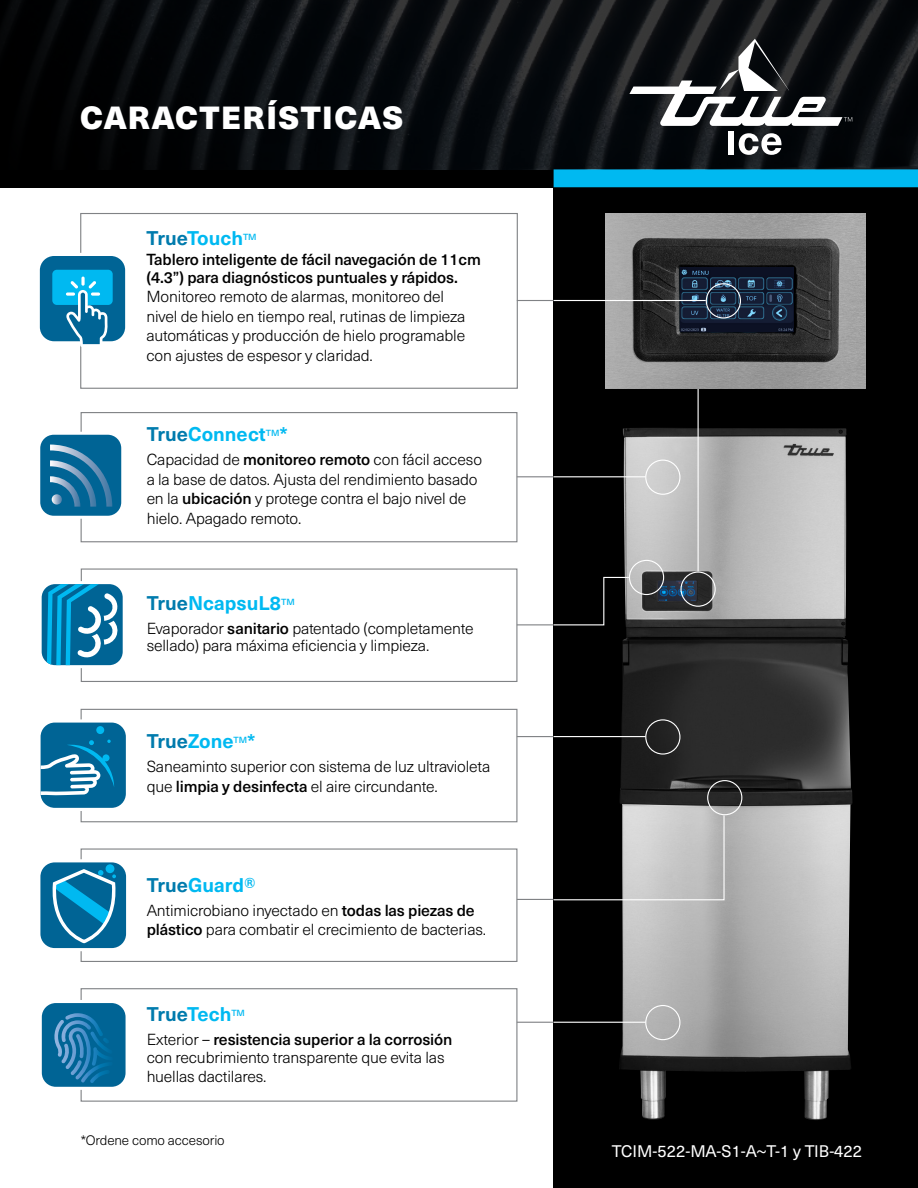
<style>
.page{position:relative;width:918px;height:1188px;background:#fff}
.page>*{position:absolute;margin:0;border:0;box-sizing:border-box;transform-origin:0 0}
.t1{font:900 31.5px "Neue Haas Unica W1 G";letter-spacing:.045em;color:#fff}
.t2{font:700 19.5px "Neue Haas Unica W1 G";color:#00b9f1}
.t3{font:700 19.5px "Neue Haas Unica W1 G";color:#007bad}
.t4{font:16.5px "Neue Haas Unica W1 G";color:#fff}
.t5{font:300 15.75px/19.5px "Neue Haas Unica W1 G";letter-spacing:-.01em;color:#000}
.t6{font:500 15.75px/18px "Neue Haas Unica W1 G";letter-spacing:-.01em;color:#000}
.t7{font:300 13.5px "Neue Haas Unica W1 G";letter-spacing:-.01em;color:#000}
.t8{font:500 8.7px "Neue Haas Unica W1 G";letter-spacing:-.015em;color:#00b9f1}
.s1{color:#007bad}
.s2{font-weight:500}
.s3{color:#00b9f1}
</style>
<div class="page">
<div style="left:554px;top:169px;width:364px;height:1019px;background:#000"></div>
<div style="left:0;top:0;width:918px;height:187px;background:#000"></div>
<div style="left:554px;top:169px;width:364px;height:18px;background:#00b9f1"></div>
<img style="left:619px;top:428px;width:234px;height:692px">
<div style="left:680px;top:572px;width:36px;height:35px;border:1px solid #fff;border-radius:50%"></div>
<hr style="left:698px;top:388px;width:1px;height:183px;background:#fff">
<div style="left:81px;top:988px;width:436px;height:114px;background:#fff;border:1px solid #808285"></div>
<svg style="left:41px;top:1000px;width:85px;height:90px;background:#297daa"></svg>
<div style="left:81px;top:568px;width:436px;height:114px;background:#fff;border:1px solid #808285"></div>
<svg style="left:41px;top:581px;width:82px;height:87px"></svg>
<div style="left:81px;top:709px;width:436px;height:113px;background:#fff;border:1px solid #808285"></div>
<svg style="left:40px;top:719px;width:86px;height:92px"></svg>
<div style="left:81px;top:848px;width:436px;height:114px;background:#fff;border:1px solid #808285"></div>
<svg style="left:40px;top:859px;width:87px;height:92px"></svg>
<div style="left:81px;top:412px;width:436px;height:130px;background:#fff;border:1px solid #808285"></div>
<svg style="left:40px;top:432px;width:82px;height:87px;background:#327fa8"></svg>
<div style="left:80px;top:213px;width:438px;height:176px;background:#fff;border:1px solid #808285"></div>
<svg style="left:39px;top:253px;width:87px;height:94px;background:#3195be"></svg>
<img style="left:606px;top:213px;width:260px;height:175px">
<img style="left:680px;top:267px;width:114px;height:65px">
<img style="left:5px;top:0;width:913px;height:169px">
<div style="left:706px;top:283px;width:35px;height:36px;border:1px solid #fff;border-radius:50%"></div>
<hr style="left:554px;top:300px;width:152px;height:1px;background:#fff">
<hr style="left:517px;top:300px;width:37px;height:1px;background:#808285">
<div style="left:645px;top:460px;width:35px;height:35px;border:1px solid #fff;border-radius:50%"></div>
<hr style="left:554px;top:476px;width:92px;height:1px;background:#fff">
<hr style="left:517px;top:476px;width:37px;height:1px;background:#808285">
<div style="left:645px;top:1005px;width:35px;height:35px;border:1px solid #fff;border-radius:50%"></div>
<hr style="left:554px;top:1022px;width:92px;height:1px;background:#fff">
<hr style="left:517px;top:1022px;width:37px;height:1px;background:#808285">
<div style="left:645px;top:719px;width:35px;height:36px;border:1px solid #fff;border-radius:50%"></div>
<hr style="left:554px;top:736px;width:92px;height:1px;background:#fff">
<hr style="left:517px;top:736px;width:37px;height:1px;background:#808285">
<div style="left:707px;top:780px;width:35px;height:35px;border:1px solid #fff;border-radius:50%"></div>
<svg style="left:552px;top:814px;width:173px;height:87px"></svg>
<hr style="left:517px;top:899px;width:37px;height:1px;background:#808285">
<div style="left:629px;top:560px;width:35px;height:35px;border:1px solid #fff;border-radius:50%"></div>
<svg style="left:552px;top:576px;width:78px;height:50px"></svg>
<hr style="left:517px;top:624px;width:37px;height:1px;background:#808285">
<div style="left:728px;top:131px;width:6px;height:23px;background:#fff"></div>
<svg style="left:739px;top:133px;width:43px;height:22px"></svg>
<svg style="left:629px;top:39px;width:223px;height:87px"></svg>
<h1 class="t1" style="left:80px;top:93px;width:324px">CARACTERÍSTICAS</h1>
<p class="t2" style="left:147px;top:224px;width:98px"><span class="s1">True</span>Touch</p>
<p class="t8" style="left:243px;top:231px;width:15px">TM</p>
<p class="t6" style="left:147px;top:249px;width:336px">Tablero inteligente de fácil navegación de 11cm (4.3”) para diagnósticos puntuales y rápidos.</p>
<p class="t5" style="left:147px;top:286px;width:321px">Monitoreo remoto de alarmas, monitoreo del nivel de hielo en tiempo real, rutinas de limpieza automáticas y producción de hielo programable con ajustes de espesor y claridad.</p>
<p class="t2" style="left:147px;top:420px;width:121px"><span class="s1">True</span>Connect</p>
<p class="t8" style="left:266px;top:427px;width:15px">TM</p>
<p class="t2" style="left:280px;top:420px;width:10px">*</p>
<p class="t5" style="left:147px;top:449px;width:337px">Capacidad de <span class="s2">monitoreo remoto</span> con fácil acceso a la base de datos. Ajusta del rendimiento basado en la <span class="s2">ubicación</span> y protege contra el bajo nivel de hielo. Apagado remoto.</p>
<p class="t2" style="left:147px;top:588px;width:136px"><span class="s1">True</span>NcapsuL8</p>
<p class="t8" style="left:281px;top:595px;width:15px">TM</p>
<p class="t5" style="left:147px;top:619px;width:328px;line-height:17.2px">Evaporador <span class="s2">sanitario</span> patentado (completamente sellado) para máxima eficiencia y limpieza.</p>
<p class="t3" style="left:147px;top:726px;width:88px">True<span class="s3">Zone</span></p>
<p class="t8" style="left:234px;top:734px;width:15px">TM</p>
<p class="t2" style="left:247px;top:726px;width:10px">*</p>
<p class="t5" style="left:147px;top:756px;width:345px">Saneaminto superior con sistema de luz ultravioleta que <span class="s2">limpia y desinfecta</span> el aire circundante.</p>
<p class="t2" style="left:147px;top:870px;width:110px"><span class="s1">True</span>Guard®</p>
<p class="t5" style="left:147px;top:900px;width:341px">Antimicrobiano inyectado en <span class="s2">todas las piezas de plástico</span> para combatir el crecimiento de bacterias.</p>
<p class="t3" style="left:147px;top:999px;width:86px">True<span class="s3">Tech</span></p>
<p class="t8" style="left:231px;top:1006px;width:15px">TM</p>
<p class="t5" style="left:147px;top:1029px;width:307px;line-height:18.9px">Exterior – <span class="s2">resistencia superior a la corrosión </span>con recubrimiento transparente que evita las huellas dactilares.</p>
<p class="t7" style="left:81px;top:1130px;width:146px">*Ordene como accesorio</p>
<p class="t4" style="left:612px;top:1139px;width:252px">TCIM-522-MA-S1-A~T-1 y TIB-422</p>
</div>
